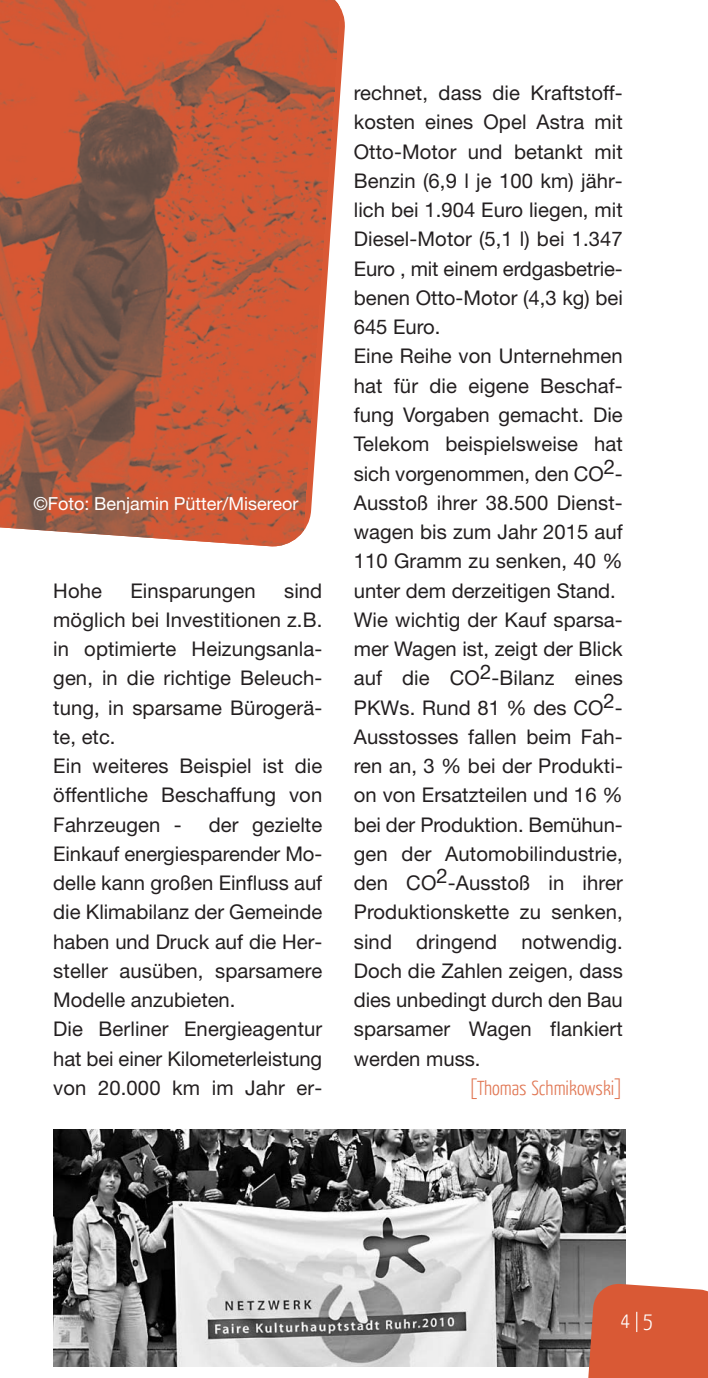
<style>
.page{position:relative;width:708px;height:1378px;background:#fff}
.page>*{position:absolute;margin:0;border:0;box-sizing:border-box;transform-origin:0 0}
.t1{font:300 22.5px "Yanone Kaffeesatz";color:#fff}
.t2{font:20.25px/29.2px "Helvetica Neue";letter-spacing:.005em;color:#231f20}
.t3{font:300 20.25px "Yanone Kaffeesatz";color:#e17855}
.t4{font:18px "Helvetica Neue";color:#fff}
</style>
<div class="page">
<img style="left:53px;top:1129px;width:572px;height:237px">
<img style="left:0;top:0;width:340px;height:547px">
<svg style="left:587px;top:1283px;width:121px;height:95px;background:#d6603f"></svg>
<p class="t4" style="left:33px;top:497px;width:267px">©Foto: Benjamin Pütter/Misereor</p>
<p class="t2" style="left:53px;top:578px;width:271px;text-indent:231px">sind möglich bei Investitionen z.B. in optimierte Heizungsanla&shy;gen, in die richtige Beleuch&shy;tung, in sparsame Bürogerä&shy;te, etc.<br>Ein weiteres Beispiel ist die öffentliche Beschaffung von<br>Fahrzeugen -</p>
<p class="t2" style="left:53px;top:578px;width:50px">Hohe</p>
<p class="t2" style="left:130px;top:578px;width:127px">Einsparungen</p>
<p class="t2" style="left:53px;top:812px;width:271px;text-indent:156px">der gezielte<br>Einkauf energiesparender Mo&shy;delle kann großen Einfluss auf die Klimabilanz der Gemeinde haben und Druck auf die Her&shy;steller ausüben, sparsamere<br>Modelle anzubieten.<br>Die Berliner Energieagentur hat bei einer Kilometerleistung von 20.000 km im Jahr er-</p>
<p class="t2" style="left:354px;top:80px;width:271px">rechnet, dass die Kraftstoff&shy;kosten eines Opel Astra mit<br>Otto-Motor und betankt mit<br>Benzin (6,9 l je 100 km) jähr&shy;lich bei 1.904 Euro liegen, mit<br>Diesel-Motor (5,1 l) bei 1.347<br>Euro , mit einem erdgasbetrie&shy;benen Otto-Motor (4,3 kg) bei<br>645 Euro.<br>Eine Reihe von Unternehmen hat für die eigene Beschaf&shy;fung Vorgaben gemacht. Die<br>Telekom beispielsweise hat sich vorgenommen, den CO2-<br>Ausstoß ihrer 38.500 Dienst&shy;wagen bis zum Jahr 2015 auf<br>110 Gramm zu senken, 40 % unter dem derzeitigen Stand.<br>Wie wichtig der Kauf sparsa&shy;mer Wagen ist, zeigt der Blick auf die CO2-Bilanz eines<br>PKWs. Rund 81 % des CO2-<br>Ausstosses fallen beim Fah&shy;ren an, 3 % bei der Produkti&shy;on von Ersatzteilen und 16 % bei der Produktion. Bemühun&shy;gen der Automobilindustrie, den CO2-Ausstoß in ihrer<br>Produktionskette zu senken, sind dringend notwendig.<br>Doch die Zahlen zeigen, dass dies unbedingt durch den Bau sparsamer Wagen flankiert werden muss.</p>
<p class="t3" style="left:469px;top:1080px;width:155px">[Thomas Schmikowski]</p>
<p class="t1" style="left:620px;top:1311px;width:11px">4</p>
<p class="t1" style="left:643px;top:1311px;width:11px">5</p>
</div>
